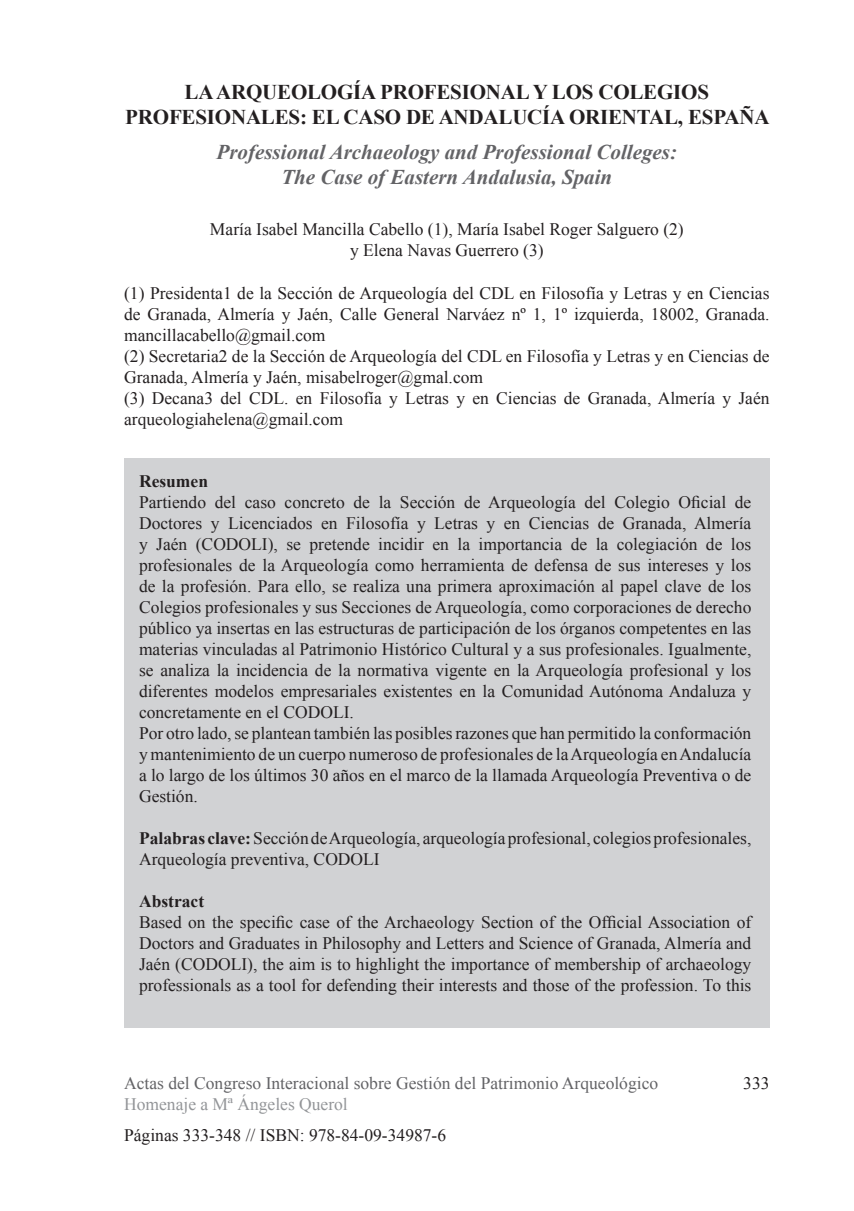
<style>
.page{position:relative;width:854px;height:1211px;background:#fff}
.page>*{position:absolute;margin:0;border:0;box-sizing:border-box;transform-origin:0 0}
.t1{font:700 21px/25.2px "Times New Roman";letter-spacing:-.01em;color:#231f20;text-align:center}
.t2{font:italic 700 21px/25.2px "Times New Roman";color:#636366;text-align:center}
.t3{font:17.5px/21px "Times New Roman";color:#231f20;text-align:justify}
.t4{font:17.5px "Times New Roman";color:#636366}
.t5{font:17.5px "Times New Roman";color:#939598}
.t6{font:700 17.5px "Times New Roman";color:#231f20}
.s1{font-weight:700}
</style>
<div class="page">
<div style="left:124px;top:458px;width:645px;height:569px;background:#d1d2d4"></div>
<p class="t1" style="left:125px;top:78px;width:645px">LA ARQUEOLOGÍA PROFESIONAL Y LOS COLEGIOS<br>PROFESIONALES: EL CASO DE ANDALUCÍA ORIENTAL, ESPAÑA</p>
<p class="t2" style="left:216px;top:139px;width:462px">Professional Archaeology and Professional Colleges:<br>The Case of Eastern Andalusia, Spain</p>
<p class="t3" style="left:210px;top:219px;width:475px;text-align:center">María Isabel Mancilla Cabello (1), María Isabel Roger Salguero (2) y Elena Navas Guerrero (3)</p>
<p class="t3" style="left:124px;top:282px;width:646px">(1) Presidenta1 de la Sección de Arqueología del CDL en Filosofía y Letras y en Ciencias de Granada, Almería y Jaén, Calle General Narváez nº 1, 1º izquierda, 18002, Granada. mancillacabello@gmail.com</p>
<p class="t3" style="left:124px;top:345px;width:646px">(2) Secretaria2 de la Sección de Arqueología del CDL en Filosofía y Letras y en Ciencias de<br>Granada, Almería y Jaén, misabelroger@gmal.com</p>
<p class="t3" style="left:124px;top:387px;width:646px">(3) Decana3 del CDL. en Filosofía y Letras y en Ciencias de Granada, Almería y Jaén arqueologiahelena@gmail.com</p>
<p class="t6" style="left:139px;top:469px;width:71px">Resumen</p>
<p class="t3" style="left:139px;top:491px;width:613px">Partiendo del caso concreto de la Sección de Arqueología del Colegio Oficial de Doctores y Licenciados en Filosofía y Letras y en Ciencias de Granada, Almería y Jaén (CODOLI), se pretende incidir en la importancia de la colegiación de los profesionales de la Arqueología como herramienta de defensa de sus intereses y los de la profesión. Para ello, se realiza una primera aproximación al papel clave de los Colegios profesionales y sus Secciones de Arqueología, como corporaciones de derecho público ya insertas en las estructuras de participación de los órganos competentes en las materias vinculadas al Patrimonio Histórico Cultural y a sus profesionales. Igualmente, se analiza la incidencia de la normativa vigente en la Arqueología profesional y los diferentes modelos empresariales existentes en la Comunidad Autónoma Andaluza y concretamente en el CODOLI.</p>
<p class="t3" style="left:139px;top:722px;width:613px">Por otro lado, se plantean también las posibles razones que han permitido la conformación y mantenimiento de un cuerpo numeroso de profesionales de la Arqueología en Andalucía a lo largo de los últimos 30 años en el marco de la llamada Arqueología Preventiva o de Gestión.</p>
<p class="t3" style="left:139px;top:827px;width:613px"><span class="s1">Palabras clave:</span> Sección de Arqueología, arqueología profesional, colegios profesionales,<br>Arqueología preventiva, CODOLI</p>
<p class="t6" style="left:139px;top:889px;width:67px">Abstract</p>
<p class="t3" style="left:139px;top:911px;width:613px">Based on the specific case of the Archaeology Section of the Official Association of Doctors and Graduates in Philosophy and Letters and Science of Granada, Almería and Jaén (CODOLI), the aim is to highlight the importance of membership of archaeology professionals as a tool for defending their interests and those of the profession. To this</p>
<p class="t4" style="left:124px;top:1071px;width:535px">Actas del Congreso Interacional sobre Gestión del Patrimonio Arqueológico</p>
<p class="t5" style="left:124px;top:1092px;width:225px">Homenaje a Mª Ángeles Querol</p>
<p class="t3" style="left:124px;top:1124px;width:323px">Páginas 333-348 // ISBN: 978-84-09-34987-6</p>
<p class="t3" style="left:743px;top:1072px;width:28px">333</p>
</div>
